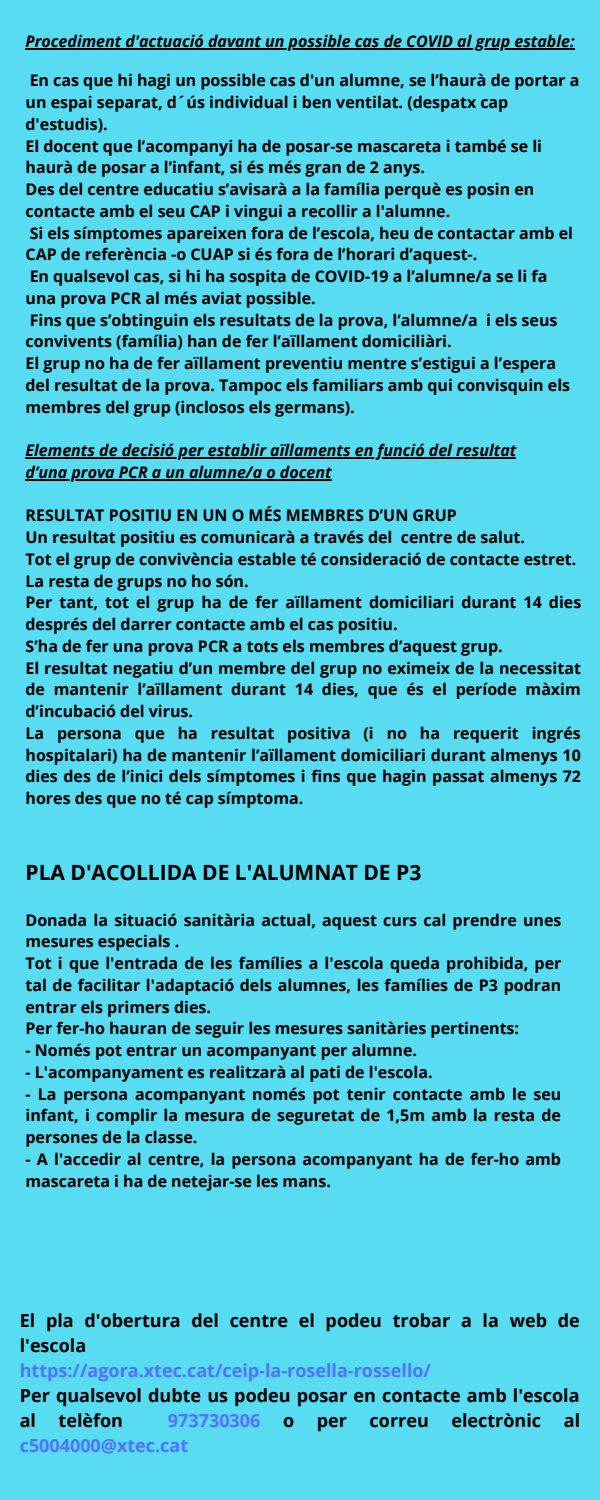
<style>
.page{position:relative;width:600px;height:1500px;background:#57dcf2}
.page>*{position:absolute;margin:0;border:0;box-sizing:border-box;transform-origin:0 0}
.t1{font:700 21px "Open Sans";color:#000}
.t2{font:700 18px/24.9px "Open Sans";color:#000}
.t3{font:700 18px "Open Sans";color:#5271ff}
.t4{font:700 16px/21.8px "Open Sans";color:#000}
.t5{font:italic 700 16px/21.8px "Open Sans";color:#000}
</style>
<div class="page">
<hr style="left:26px;top:458px;width:490px;height:1px;background:#000">
<hr style="left:26px;top:479px;width:306px;height:2px;background:#000">
<hr style="left:26px;top:49px;width:549px;height:1px;background:#000">
<p class="t5" style="left:26px;top:30px;width:551px">Procediment d'actuació davant un possible cas de COVID al grup estable:</p>
<p class="t4" style="left:26px;top:69px;width:555px">En cas que hi hagi un possible cas d'un alumne, se l’haurà de portar a un espai separat, d´ús individual i ben ventilat. (despatx cap d'estudis).<br>El docent que l’acompanyi ha de posar-se mascareta i també se li haurà de posar a l’infant, si és més gran de 2 anys.<br>Des del centre educatiu s’avisarà a la família perquè es posin en contacte amb el seu CAP i vingui a recollir a l'alumne.<br>Si els símptomes apareixen fora de l’escola, heu de contactar amb el CAP de referència -o CUAP si és fora de l’horari d’aquest-.<br>En qualsevol cas, si hi ha sospita de COVID-19 a l’alumne/a se li fa<br>una prova PCR al més aviat possible.<br>Fins que s’obtinguin els resultats de la prova, l’alumne/a i els seus convivents (família) han de fer l’aïllament domiciliàri.<br>El grup no ha de fer aïllament preventiu mentre s’estigui a l’espera del resultat de la prova. Tampoc els familiars amb qui convisquin els membres del grup (inclosos els germans).</p>
<p class="t5" style="left:26px;top:439px;width:492px">Elements de decisió per establir aïllaments en funció del resultat d’una prova PCR a un alumne/a o docent</p>
<p class="t4" style="left:26px;top:504px;width:557px">RESULTAT POSITIU EN UN O MÉS MEMBRES D’UN GRUP<br>Un resultat positiu es comunicarà a través del centre de salut.<br>Tot el grup de convivència estable té consideració de contacte estret.<br>La resta de grups no ho són.<br>Per tant, tot el grup ha de fer aïllament domiciliari durant 14 dies després del darrer contacte amb el cas positiu.<br>S’ha de fer una prova PCR a tots els membres d’aquest grup.<br>El resultat negatiu d’un membre del grup no eximeix de la necessitat de mantenir l’aïllament durant 14 dies, que és el període màxim d’incubació del virus.<br>La persona que ha resultat positiva (i no ha requerit ingrés hospitalari) ha de mantenir l’aïllament domiciliari durant almenys 10 dies des de l’inici dels símptomes i fins que hagin passat almenys 72 hores des que no té cap símptoma.</p>
<h1 class="t1" style="left:26px;top:858px;width:397px">PLA D'ACOLLIDA DE L'ALUMNAT DE P3</h1>
<p class="t4" style="left:26px;top:909px;width:538px">Donada la situació sanitària actual, aquest curs cal prendre unes mesures especials .<br>Tot i que l'entrada de les famílies a l'escola queda prohibida, per tal de facilitar l'adaptació dels alumnes, les famílies de P3 podran entrar els primers dies.<br>Per fer-ho hauran de seguir les mesures sanitàries pertinents:</p>
<p class="t4" style="left:26px;top:1039px;width:393px">- Només pot entrar un acompanyant per alumne.</p>
<p class="t4" style="left:26px;top:1061px;width:409px">- L'acompanyament es realitzarà al pati de l'escola.</p>
<p class="t4" style="left:26px;top:1083px;width:537px;text-align:justify">- La persona acompanyant només pot tenir contacte amb le seu infant, i complir la mesura de seguretat de 1,5m amb la resta de persones de la classe.</p>
<p class="t4" style="left:26px;top:1148px;width:537px">- A l'accedir al centre, la persona acompanyant ha de fer-ho amb mascareta i ha de netejar-se les mans.</p>
<p class="t2" style="left:20px;top:1308px;width:562px">El pla d'obertura del centre el podeu trobar a la web de l'escola</p>
<p class="t3" style="left:20px;top:1358px;width:413px">https://agora.xtec.cat/ceip-la-rosella-rossello/</p>
<p class="t2" style="left:20px;top:1382px;width:561px">Per qualsevol dubte us podeu posar en contacte amb l'escola al telèfon</p>
<p class="t3" style="left:168px;top:1408px;width:94px">973730306</p>
<p class="t2" style="left:283px;top:1407px;width:13px">o</p>
<p class="t2" style="left:317px;top:1407px;width:32px">per</p>
<p class="t2" style="left:370px;top:1407px;width:61px">correu</p>
<p class="t2" style="left:451px;top:1407px;width:91px">electrònic</p>
<p class="t2" style="left:564px;top:1407px;width:18px">al</p>
<p class="t3" style="left:20px;top:1432px;width:170px">c5004000@xtec.cat</p>
</div>
